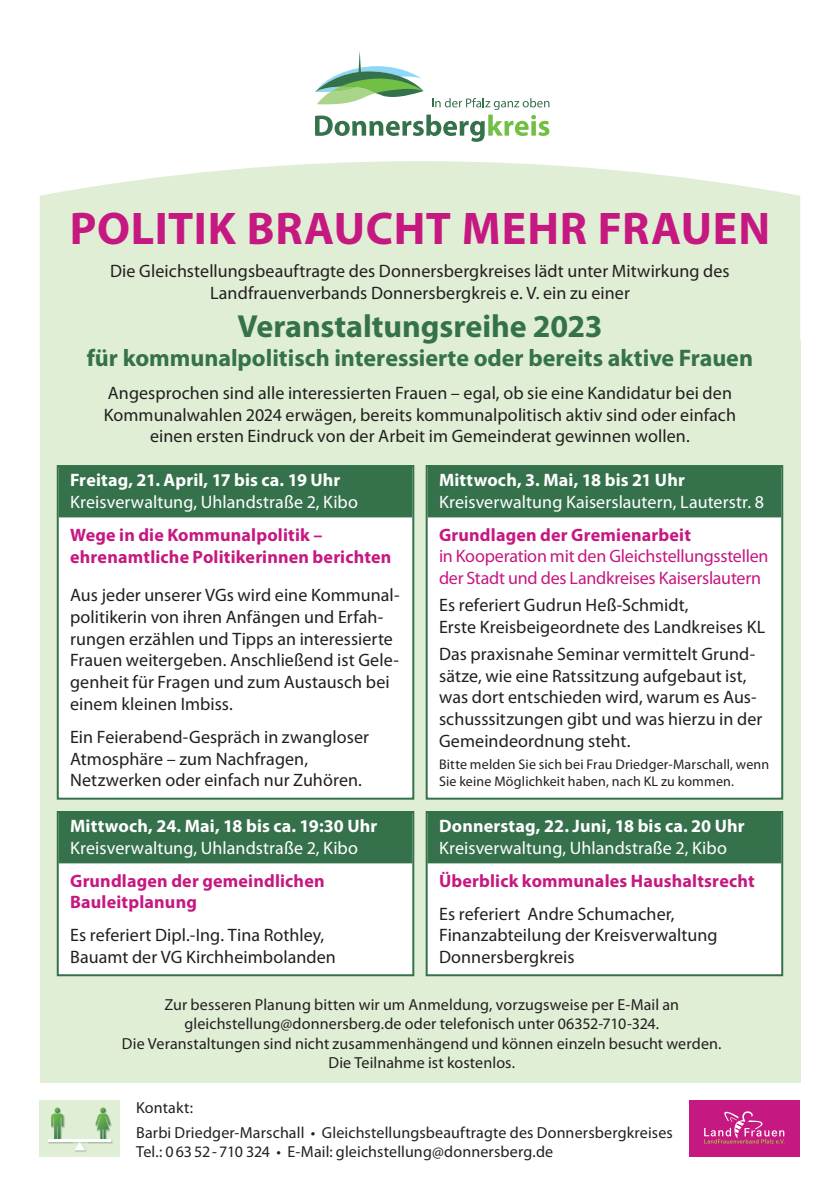
<style>
.page{position:relative;width:840px;height:1191px;background:#fff}
.page>*{position:absolute;margin:0;border:0;box-sizing:border-box;transform-origin:0 0}
.t1{font:700 46px "Myriad Pro";letter-spacing:.015em;color:#c61881}
.t2{font:700 32px "Myriad Pro";letter-spacing:-.005em;color:#35724c}
.t3{font:700 24px "Myriad Pro";color:#35724c}
.t4{font:18px/21.6px "Myriad Pro";letter-spacing:.005em;color:#231f20}
.t5{font:700 18px/21.6px "Myriad Pro";letter-spacing:.01em;color:#c61881}
.t6{font:18px "Myriad Pro";letter-spacing:.005em;color:#fff}
.t7{font:700 18px "Myriad Pro";letter-spacing:.01em;color:#fff}
.t8{font:18px/21.6px "Myriad Pro";letter-spacing:-.015em;color:#c61881}
.t9{font:16px/19.2px "Myriad Pro";letter-spacing:.01em;color:#231f20}
.t10{font:14px/16.8px "Myriad Pro";letter-spacing:.015em;color:#231f20}
</style>
<div class="page">
<div style="left:40px;top:161px;width:759px;height:179px;background:#dfeed4"></div>
<div style="left:40px;top:340px;width:759px;height:743px;background:#dfeed4"></div>
<svg style="left:315px;top:51px;width:234px;height:91px"></svg>
<div style="left:40px;top:1100px;width:80px;height:57px;background:#dfeed4"></div>
<img style="left:64px;top:1116px;width:1px;height:12px">
<img style="left:48px;top:1139px;width:65px;height:5px">
<svg style="left:51px;top:1107px;width:13px;height:33px"></svg>
<svg style="left:95px;top:1107px;width:15px;height:33px"></svg>
<hr style="left:48px;top:1140px;width:63px;height:2px;background:#fff">
<img style="left:75px;top:1150px;width:11px;height:2px">
<svg style="left:74px;top:1142px;width:14px;height:8px"></svg>
<div style="left:58px;top:466px;width:355px;height:332px;background:#fff"></div>
<div style="left:59px;top:465px;width:353px;height:52px;background:#35724c"></div>
<div style="left:57px;top:465px;width:357px;height:334px;border:2px solid #35724c"></div>
<div style="left:426px;top:466px;width:355px;height:332px;background:#fff"></div>
<div style="left:427px;top:465px;width:353px;height:52px;background:#35724c"></div>
<div style="left:425px;top:465px;width:357px;height:334px;border:2px solid #35724c"></div>
<div style="left:426px;top:812px;width:355px;height:163px;background:#fff"></div>
<div style="left:427px;top:811px;width:353px;height:52px;background:#35724c"></div>
<div style="left:425px;top:811px;width:357px;height:165px;border:2px solid #35724c"></div>
<div style="left:58px;top:812px;width:355px;height:163px;background:#fff"></div>
<div style="left:59px;top:811px;width:353px;height:52px;background:#35724c"></div>
<div style="left:57px;top:811px;width:357px;height:165px;border:2px solid #35724c"></div>
<div style="left:689px;top:1100px;width:110px;height:57px;background:#c61881"></div>
<svg style="left:704px;top:1111px;width:80px;height:32px"></svg>
<h1 class="t1" style="left:70px;top:199px;width:701px">POLITIK BRAUCHT MEHR FRAUEN</h1>
<p class="t4" style="left:110px;top:260px;width:620px;text-align:center">Die Gleichstellungsbeauftragte des Donnersbergkreises lädt unter Mitwirkung des<br>Landfrauenverbands Donnersbergkreis e. V. ein zu einer</p>
<h2 class="t2" style="left:237px;top:306px;width:366px">Veranstaltungsreihe 2023</h2>
<h3 class="t3" style="left:87px;top:342px;width:667px">für kommunalpolitisch interessierte oder bereits aktive Frauen</h3>
<p class="t4" style="left:104px;top:382px;width:633px;text-align:center">Angesprochen sind alle interessierten Frauen – egal, ob sie eine Kandidatur bei den<br>Kommunalwahlen 2024 erwägen, bereits kommunalpolitisch aktiv sind oder einfach einen ersten Eindruck von der Arbeit im Gemeinderat gewinnen wollen.</p>
<p class="t7" style="left:70px;top:468px;width:272px">Freitag, 21. April, 17 bis ca. 19 Uhr</p>
<p class="t6" style="left:70px;top:491px;width:289px">Kreisverwaltung, Uhlandstraße 2, Kibo</p>
<p class="t5" style="left:70px;top:523px;width:323px">Wege in die Kommunalpolitik – ehrenamtliche Politikerinnen berichten</p>
<p class="t4" style="left:70px;top:584px;width:331px">Aus jeder unserer VGs wird eine Kommunal&shy;politikerin von ihren Anfängen und Erfah&shy;rungen erzählen und Tipps an interessierte Frauen weitergeben. Anschließend ist Gele&shy;genheit für Fragen und zum Austausch bei einem kleinen Imbiss.</p>
<p class="t4" style="left:70px;top:726px;width:300px">Ein Feierabend-Gespräch in zwangloser<br>Atmosphäre – zum Nachfragen,<br>Netzwerken oder einfach nur Zuhören.</p>
<p class="t7" style="left:439px;top:468px;width:247px">Mittwoch, 3. Mai, 18 bis 21 Uhr</p>
<p class="t6" style="left:439px;top:491px;width:326px">Kreisverwaltung Kaiserslautern, Lauterstr. 8</p>
<p class="t5" style="left:439px;top:523px;width:253px">Grundlagen der Gremienarbeit</p>
<p class="t8" style="left:439px;top:545px;width:331px">in Kooperation mit den Gleichstellungs stellen der Stadt und des Landkreises Kaiserslautern</p>
<p class="t4" style="left:439px;top:594px;width:327px">Es referiert Gudrun Heß-Schmidt,<br>Erste Kreisbeigeordnete des Landkreises KL</p>
<p class="t4" style="left:439px;top:643px;width:325px">Das praxisnahe Seminar vermittelt Grund&shy;sätze, wie eine Ratssitzung aufgebaut ist, was dort entschieden wird, warum es Aus&shy;schusssitzungen gibt und was hierzu in der Gemeindeordnung steht.</p>
<p class="t10" style="left:439px;top:755px;width:331px">Bitte melden Sie sich bei Frau Driedger-Marschall, wenn<br>Sie keine Möglichkeit haben, nach KL zu kommen.</p>
<p class="t7" style="left:70px;top:814px;width:308px">Mittwoch, 24. Mai, 18 bis ca. 19:30 Uhr</p>
<p class="t6" style="left:70px;top:836px;width:289px">Kreisverwaltung, Uhlandstraße 2, Kibo</p>
<p class="t5" style="left:70px;top:869px;width:256px">Grundlagen der gemeindlichen<br>Bauleitplanung</p>
<p class="t4" style="left:70px;top:924px;width:267px">Es referiert Dipl.-Ing. Tina Rothley,<br>Bauamt der VG Kirchheimbolanden</p>
<p class="t7" style="left:439px;top:814px;width:307px">Donnerstag, 22. Juni, 18 bis ca. 20 Uhr</p>
<p class="t6" style="left:439px;top:836px;width:289px">Kreisverwaltung, Uhlandstraße 2, Kibo</p>
<p class="t5" style="left:439px;top:869px;width:317px">Überblick kommunales Haushaltsrecht</p>
<p class="t4" style="left:439px;top:902px;width:280px">Es referiert Andre Schumacher,<br>Finanzabteilung der Kreisverwaltung<br>Donnersbergkreis</p>
<p class="t9" style="left:122px;top:995px;width:600px;text-align:center">Zur besseren Planung bitten wir um Anmeldung, vorzugsweise per E-Mail an gleichstellung@donnersberg.de oder telefonisch unter 06352-710-324.<br>Die Veranstaltungen sind nicht zusammenhängend und können einzeln besucht werden.<br>Die Teilnahme ist kostenlos.</p>
<p class="t9" style="left:136px;top:1094px;width:538px;line-height:24.8px">Kontakt:<br>Barbi Driedger-Marschall • Gleichstellungsbeauftragte des Donnersbergkreises</p>
<p class="t9" style="left:136px;top:1141px;width:418px">Tel.: 0 63 52 - 710 324 • E-Mail: gleichstellung@donnersberg.de</p>
</div>
